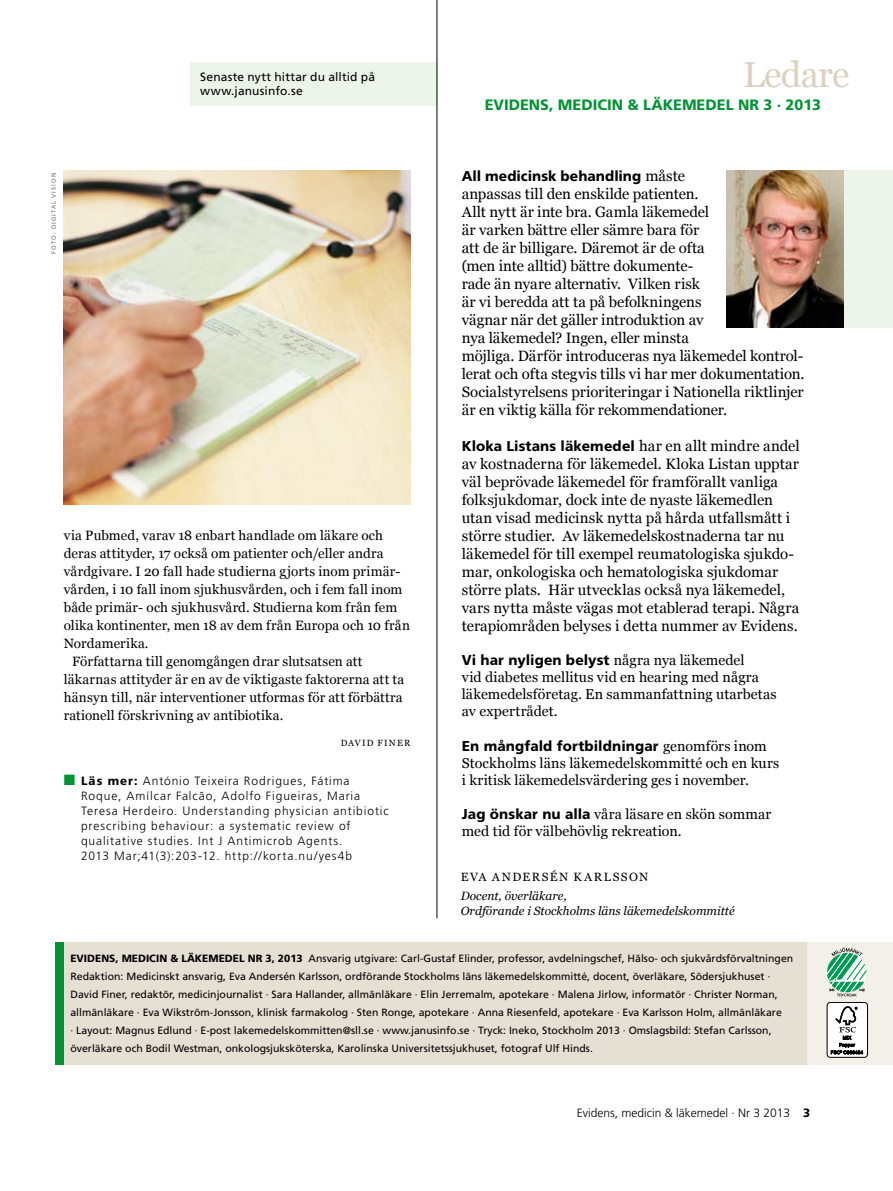
<style>
.page{position:relative;width:893px;height:1191px;background:#fff}
.page>*{position:absolute;margin:0;border:0;box-sizing:border-box;transform-origin:0 0}
.t1{font:36px "Georgia";color:#dbd1c2}
.t2{font:15px/18px "Georgia";letter-spacing:.005em;color:#000}
.t3{font:800 15px "Frutiger SLLOTF";color:#009534}
.t4{font:14.25px/17.1px "Georgia";letter-spacing:.005em;color:#000}
.t5{font:800 14.25px "Frutiger SLLOTF";letter-spacing:.005em;color:#000}
.t6{font:13.5px "Georgia";letter-spacing:.01em;color:#000}
.t7{font:300 12px/15px "Frutiger SLLOTF";letter-spacing:.075em;color:#000}
.t8{font:italic 12px/15px "Georgia";color:#000}
.t9{font:12px/14.4px "Frutiger SLLOTF";letter-spacing:.01em;color:#000}
.t10{font:300 12px "Frutiger SLLOTF";color:#000}
.t11{font:12px "Georgia";letter-spacing:.14em;color:#000}
.t12{font:10.5px/18px "Frutiger SLLOTF";color:#000}
.t13{font:800 10.5px "Frutiger SLLOTF";color:#000}
.t14{font:9px "Georgia";color:#000}
.t15{font:6px "Frutiger SLLOTF";letter-spacing:.17em;color:#707172}
.s1{color:#009534}
.s2{font-weight:800}
.s3{font-family:"Georgia";font-weight:400;font-size:15px}
.s4{font-family:"Georgia";font-weight:400}
.s5{font-family:"Frutiger SLLOTF";font-weight:800}
</style>
<div class="page">
<div style="left:190px;top:62px;width:247px;height:43px;background:#edf5eb"></div>
<hr style="left:437px;top:0;width:1px;height:918px;background:#000">
<div style="left:64px;top:942px;width:747px;height:122px;background:#e6dfd4"></div>
<div style="left:808px;top:942px;width:85px;height:122px;background:#f3efe9"></div>
<img style="left:726px;top:170px;width:118px;height:158px">
<div style="left:845px;top:170px;width:48px;height:158px;background:#edf5eb"></div>
<div style="left:55px;top:942px;width:9px;height:122px;background:#009534"></div>
<svg style="left:827px;top:947px;width:39px;height:49px"></svg>
<div style="left:827px;top:1002px;width:40px;height:55px;background:#fff;border-radius:3px"></div>
<div style="left:827px;top:1002px;width:41px;height:55px;border:1px solid #000;border-radius:3px"></div>
<svg style="left:831px;top:1006px;width:32px;height:48px"></svg>
<img style="left:64px;top:170px;width:346px;height:334px">
<p class="t15" style="left:50px;top:254px;width:81px;rotate:-90deg">Foto: Dig ital Vision</p>
<p class="t9" style="left:200px;top:69px;width:176px">Senaste nytt hittar du alltid på www.janusinfo.se</p>
<p class="t6" style="left:64px;top:527px;width:321px">via Pubmed, varav 18 enbart handlade om läkare och</p>
<p class="t6" style="left:64px;top:545px;width:321px">deras attityder, 17 också om patienter och/eller andra</p>
<p class="t6" style="left:64px;top:563px;width:338px">vårdgivare. I 20 fall hade studierna gjorts inom primär-</p>
<p class="t6" style="left:64px;top:581px;width:340px">vården, i 10 fall inom sjukhusvården, och i fem fall inom</p>
<p class="t6" style="left:64px;top:599px;width:335px">både primär- och sjukhusvård. Studierna kom från fem</p>
<p class="t6" style="left:64px;top:617px;width:348px">olika kontinenter, men 18 av dem från Europa och 10 från</p>
<p class="t6" style="left:64px;top:635px;width:86px">Nordamerika.</p>
<p class="t6" style="left:72px;top:653px;width:292px">Författarna till genomgången drar slutsatsen att</p>
<p class="t6" style="left:64px;top:671px;width:342px">läkarnas attityder är en av de viktigaste faktorerna att ta</p>
<p class="t6" style="left:64px;top:689px;width:340px">hänsyn till, när interventioner utformas för att förbättra</p>
<p class="t6" style="left:64px;top:707px;width:221px">rationell förskrivning av antibiotika.</p>
<p class="t14" style="left:341px;top:737px;width:15px">David</p>
<p class="t14" style="left:377px;top:737px;width:34px">Finer</p>
<p class="t7" style="left:81px;top:773px;width:309px;text-indent:-17px"><span class="s1">■</span> <span class="s2">Läs mer:</span> António Teixeira Rodrigues, Fátima Roque, Amílcar Falcão, Adolfo Figueiras, Maria Teresa Herdeiro. Understanding physician antibiotic prescribing behaviour: a systematic review of qualitative studies. Int J Antimicrob Agents.<br>2013 Mar;41(3):203-12. http://korta.nu/yes4b</p>
<h1 class="t1" style="left:743px;top:53px;width:108px">Ledare</h1>
<p class="t3" style="left:485px;top:96px;width:29px">EVIDENS</p>
<p class="t3" style="left:549px;top:96px;width:158px">, MEDICIN &amp; LÄKEMEDE</p>
<p class="t3" style="left:726px;top:96px;width:97px">L NR 3 · 2013</p>
<p class="t5" style="left:462px;top:167px;width:225px">All medicinsk behandling <span class="s3">måste</span></p>
<p class="t2" style="left:462px;top:185px;width:344px">anpassas till den enskilde patienten.<br>Allt nytt är inte bra. Gamla läkemedel<br>är varken bättre eller sämre bara för<br>att de är billigare. Däremot är de ofta<br>(men inte alltid) bättre dokumente-<br>rade än nyare alternativ. Vilken risk<br>är vi beredda att ta på befolkningens<br>vägnar när det gäller introduktion av<br>nya läkemedel? Ingen, eller minsta<br>möjliga. Därför introduceras nya läkemedel kontrol&shy;lerat och ofta stegvis tills vi har mer dokumentation.<br>Socialstyrelsens prioriteringar i Nationella riktlinjer är en viktig källa för rekommendationer.</p>
<p class="t5" style="left:462px;top:437px;width:340px">Kloka Listans läkemedel <span class="s3">har en allt mindre andel</span></p>
<p class="t2" style="left:462px;top:455px;width:339px">av kostnaderna för läkemedel. Kloka Listan upptar väl beprövade läkemedel för framförallt vanliga folksjukdomar, dock inte de nyaste läkemedlen utan visad medicinsk nytta på hårda utfallsmått i större studier. Av läkemedelskostnaderna tar nu läkemedel för till exempel reumatologiska sjukdo&shy;mar, onkologiska och hematologiska sjukdomar större plats. Här utvecklas också nya läkemedel, vars nytta måste vägas mot etablerad terapi. Några terapiområden belyses i detta nummer av Evidens.</p>
<p class="t5" style="left:462px;top:651px;width:284px">Vi har nyligen belyst <span class="s4">några nya läkemedel</span></p>
<p class="t4" style="left:462px;top:669px;width:316px">vid diabetes mellitus vid en hearing med några läkemedelsföretag. En sammanfattning utarbetas av expertrådet.</p>
<p class="t5" style="left:462px;top:737px;width:306px">En mångfald fortbildningar <span class="s4">genomförs inom</span></p>
<p class="t4" style="left:462px;top:754px;width:319px">Stockholms läns läkemedelskommitté och en kurs i kritisk läkemedelsvärdering ges i november.</p>
<p class="t4" style="left:462px;top:806px;width:311px"><span class="s5">Jag önskar nu alla</span> våra läsare en skön sommar med tid för välbehövlig rekreation.</p>
<p class="t11" style="left:461px;top:869px;width:10px">Eva</p>
<p class="t11" style="left:492px;top:869px;width:60px">AndersÉn</p>
<p class="t11" style="left:574px;top:869px;width:39px">Ka rlss</p>
<p class="t11" style="left:629px;top:869px;width:19px">on</p>
<p class="t8" style="left:461px;top:888px;width:275px">Docent, överläkare,<br>Ordförande i Stockholms läns läkemedelskommitté</p>
<p class="t13" style="left:70px;top:951px;width:21px">EVIDENS</p>
<p class="t13" style="left:115px;top:951px;width:111px">, MEDICIN &amp; LÄKEMEDE</p>
<p class="t12" style="left:70px;top:949px;width:724px;text-indent:169px"><span class="s2">L NR 3, 2013</span> Ansvarig utgivare: Carl-Gustaf Elinder, professor, avdelningschef, H älso- och sjukvårdsförvaltningen Redaktion: Medicinskt ansvarig, Eva Andersén Karlsson, ordförande Stockholms läns läkemedelskommitté, docent, överläkare, Södersjukhuset · David Finer, redaktör, medicinjournalist · Sara Hallander, allmänläkare · Elin Jerremalm, apotekare · Malena Jirlow, informatör · Christer Norman, allmänläkare · Eva Wikström-Jonsson, klinisk farmakolog · Sten Ronge, apotekare · Anna Riesenfeld, apotekare · Eva Karlsson Holm, allmänläkare<br>· Layout: Magnus Edlund · E-post lakemedelskommitten@sll.se · www.janusinfo.se · Tryck: I neko, Stockholm 2013 · Omslagsbild: Stefan Carlsson, överläkare och Bodil Westman, onkologsjuksköterska, Karolinska Universitetssjukhuset, fotograf Ulf H inds.</p>
<p class="t10" style="left:577px;top:1106px;width:235px">Evidens, medicin &amp; läkemedel · Nr 3 2013 <span class="s2">3</span></p>
</div>
